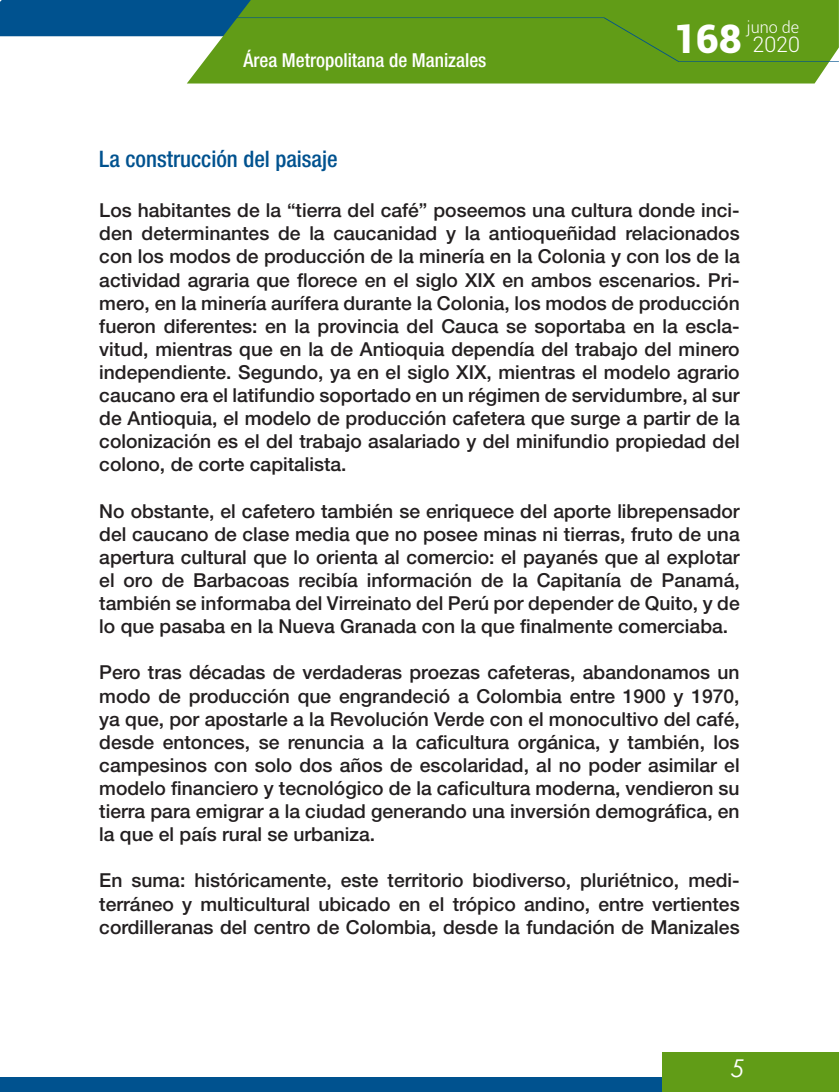
<style>
.page{position:relative;width:839px;height:1092px;background:#fff}
.page>*{position:absolute;margin:0;border:0;box-sizing:border-box;transform-origin:0 0}
.t1{font:900 39.38px "Roboto";color:#fff}
.t2{font:italic 24.5px "Century Gothic";color:#fff}
.subtitulos{font:500 condensed 22.75px "Helvetica Neue";color:#00528f}
.t3{font:300 21.35px "Roboto";color:#fff}
.contenidos{font:500 19.25px/23.1px "Helvetica Neue";color:#231f20;text-align:justify}
.t4{font:500 condensed 19.25px "Helvetica Neue";color:#fff}
.t5{font:300 16.28px "Roboto";color:#fff}
</style>
<div class="page">
<div style="left:0;top:1077px;width:819px;height:14px;background:#00528f"></div>
<div style="left:0;top:0;width:187px;height:36px;background:#00528f"></div>
<div style="left:187px;top:0;width:651px;height:83px;background:#619c17"></div>
<svg style="left:5px;top:17px;width:833px;height:45px;background:#6ba047"></svg>
<div style="left:662px;top:1051px;width:176px;height:40px;background:#619c17"></div>
<p class="t4" style="left:243px;top:48px;width:244px">Área Metropolitana de Manizales</p>
<h1 class="t1" style="left:673px;top:11px;width:70px">168</h1>
<p class="t5" style="left:746px;top:16px;width:54px">juno de</p>
<p class="t3" style="left:752px;top:29px;width:49px">2020</p>
<p class="subtitulos" style="left:99px;top:145px;width:240px">La construcción del paisaje</p>
<p class="contenidos" style="left:99px;top:198px;width:642px">Los habitantes de la “tierra del café” poseemos una cultura donde inci&shy;den determinantes de la caucanidad y la antioqueñidad relacionados con los modos de producción de la minería en la Colonia y con los de la actividad agraria que florece en el siglo XIX en ambos escenarios. Pri&shy;mero, en la minería aurífera durante la Colonia, los modos de producción fueron diferentes: en la provincia del Cauca se soportaba en la escla&shy;vitud, mientras que en la de Antioquia dependía del trabajo del minero independiente. Segundo, ya en el siglo XIX, mientras el modelo agrario caucano era el latifundio soportado en un régimen de servidumbre, al sur de Antioquia, el modelo de producción cafetera que surge a partir de la colonización es el del trabajo asalariado y del minifundio propiedad del colono, de corte capitalista.</p>
<p class="contenidos" style="left:99px;top:499px;width:641px">No obstante, el cafetero también se enriquece del aporte librepensador del caucano de clase media que no posee minas ni tierras, fruto de una apertura cultural que lo orienta al comercio: el payanés que al explotar el oro de Barbacoas recibía información de la Capitanía de Panamá, también se informaba del Virreinato del Perú por depender de Quito, y de lo que pasaba en la Nueva Granada con la que finalmente comerciaba.</p>
<p class="contenidos" style="left:99px;top:660px;width:641px">Pero tras décadas de verdaderas proezas cafeteras, abandonamos un modo de producción que engrandeció a Colombia entre 1900 y 1970, ya que, por apostarle a la Revolución Verde con el monocultivo del café, desde entonces, se renuncia a la caficultura orgánica, y también, los campesinos con solo dos años de escolaridad, al no poder asimilar el modelo financiero y tecnológico de la caficultura moderna, vendieron su tierra para emigrar a la ciudad generando una inversión demográfica, en la que el país rural se urbaniza.</p>
<p class="contenidos" style="left:99px;top:868px;width:641px">En suma: históricamente, este territorio biodiverso, pluriétnico, medi&shy;terráneo y multicultural ubicado en el trópico andino, entre vertientes cordilleranas del centro de Colombia, desde la fundación de Manizales</p>
<p class="t2" style="left:730px;top:1050px;width:15px">5</p>
</div>
